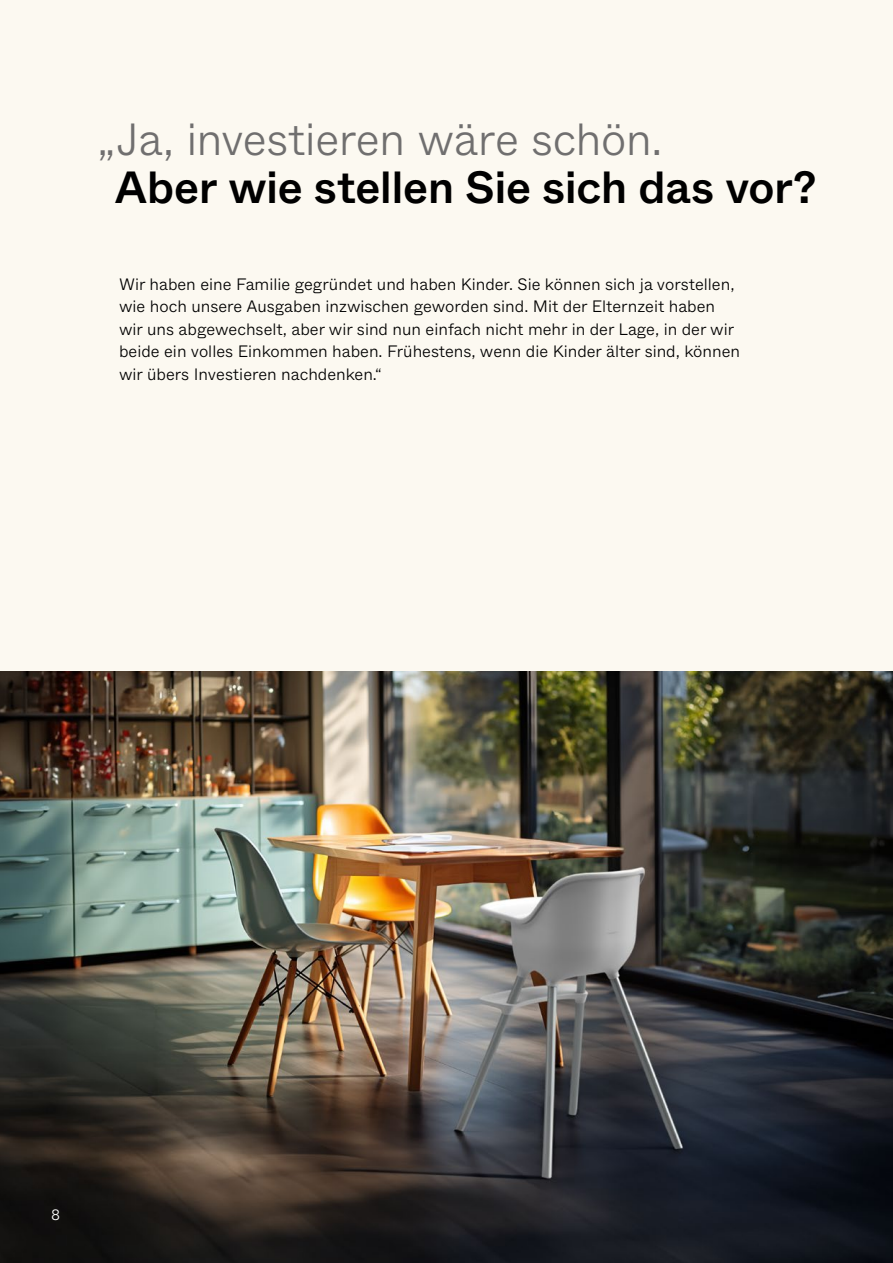
<style>
.page{position:relative;width:893px;height:1263px;background:#fcf9f1}
.page>*{position:absolute;margin:0;border:0;box-sizing:border-box;transform-origin:0 0}
.t1{font:500 45px "ABC Whyte";letter-spacing:-.01em;color:#000}
.t2{font:300 45px "ABC Whyte";letter-spacing:-.015em;color:#706f6f}
.t3{font:300 16.5px/22.5px "ABC Whyte";color:#000}
.t4{font:300 15px "ABC Whyte";color:#fff}
</style>
<div class="page">
<img style="left:0;top:672px;width:893px;height:591px">
<h1 class="t2" style="left:97px;top:111px;width:567px">„Ja, investieren wäre schön.</h1>
<h1 class="t1" style="left:115px;top:158px;width:703px">Aber wie stellen Sie sich das vor?</h1>
<p class="t3" style="left:119px;top:273px;width:622px">Wir haben eine Familie gegründet und haben Kinder. Sie können sich ja vorstellen, wie hoch unsere Ausgaben inzwischen geworden sind. Mit der Elternzeit haben wir uns abgewechselt, aber wir sind nun einfach nicht mehr in der Lage, in der wir beide ein volles Einkommen haben. Frühestens, wenn die Kinder älter sind, können wir übers Investieren nachdenken.“</p>
<p class="t4" style="left:51px;top:1205px;width:11px">8</p>
</div>
